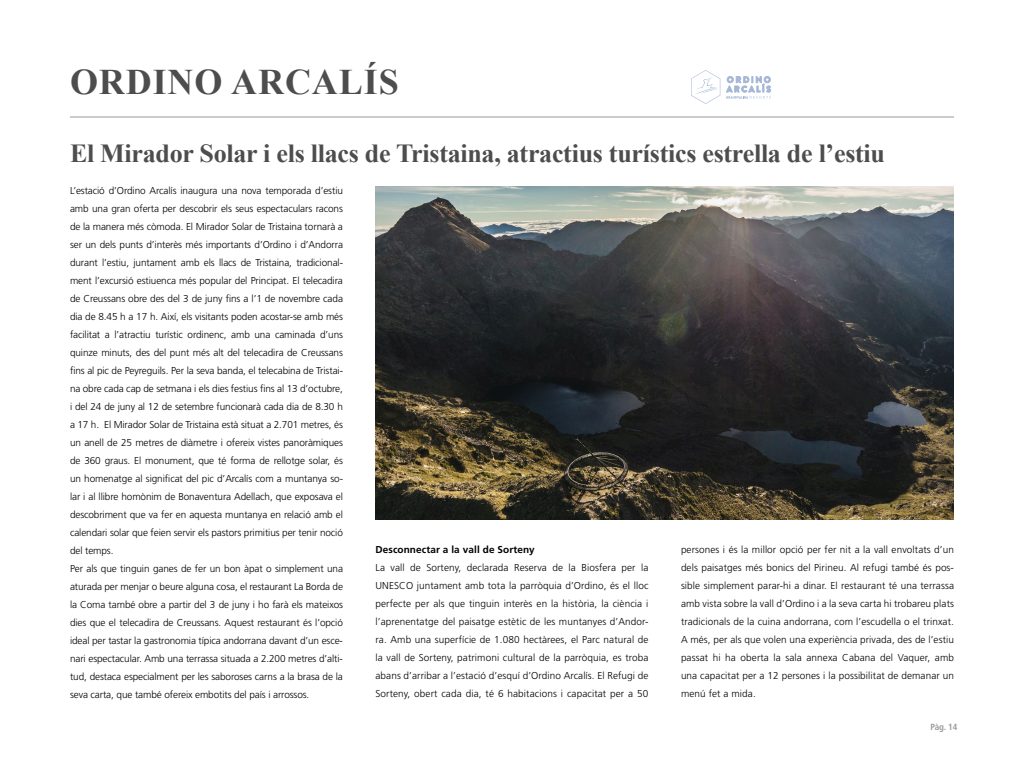
<style>
.page{position:relative;width:1024px;height:768px;background:#fff}
.page>*{position:absolute;margin:0;border:0;box-sizing:border-box;transform-origin:0 0}
.t1{font:700 36px "Times New Roman";letter-spacing:.025em;color:#4d4d4d}
.t2{font:700 26px "Times New Roman";letter-spacing:-.01em;color:#4d4d4d}
.t3{font:300 10px/18px "Frutiger LT Std";letter-spacing:-.01em;color:#000;text-align:justify}
.t4{font:700 10px "Frutiger LT Std";letter-spacing:.01em;color:#000}
.t5{font:700 condensed 9px "Frutiger LT Std";color:#999}
</style>
<div class="page">
<hr style="left:70px;top:117px;width:884px;height:1px;background:#999">
<svg style="left:691px;top:70px;width:29px;height:34px"></svg>
<svg style="left:726px;top:76px;width:45px;height:23px"></svg>
<img style="left:376px;top:186px;width:578px;height:333px">
<h1 class="t1" style="left:70px;top:57px;width:330px">ORDINO ARCALÍS</h1>
<h2 class="t2" style="left:70px;top:135px;width:817px">El Mirador Solar i els llacs de Tristaina, atractius turístics estrella de l’estiu</h2>
<p class="t3" style="left:70px;top:182px;width:275px;text-align:left">L’estació d’Ordino Arcalís inaugura una nova temporada d’estiu amb una gran oferta per descobrir els seus espectaculars racons de la manera més còmoda. El Mirador Solar de Tristaina tornarà a ser un dels punts d’interès més importants d’Ordino i d’Andorra durant l’estiu, juntament amb els llacs de Tristaina, tradicional&shy;ment l’excursió estiuenca més popular del Principat. El telecadira de Creussans obre des del 3 de juny fins a l’1 de novembre cada dia de 8.45 h a 17 h. Així, els visitants poden acostar-se amb més facilitat a l’atractiu turístic ordinenc, amb una caminada d’uns quinze minuts, des del punt més alt del telecadira de Creussans fins al pic de Peyreguils. Per la seva banda, el telecabina de Tristai&shy;na obre cada cap de setmana i els dies festius fins al 13 d’octubre, i del 24 de juny al 12 de setembre funcionarà cada dia de 8.30 h a 17 h. El Mirador Solar de Tristaina està situat a 2.701 metres, és un anell de 25 metres de diàmetre i ofereix vistes panoràmiques de 360 graus. El monument, que té forma de rellotge solar, és un homenatge al significat del pic d’Arcalís com a muntanya so&shy;lar i al llibre homònim de Bonaventura Adellach, que exposava el descobriment que va fer en aquesta muntanya en relació amb el calendari solar que feien servir els pastors primitius per tenir noció del temps.<br>Per als que tinguin ganes de fer un bon àpat o simplement una aturada per menjar o beure alguna cosa, el restaurant La Borda de la Coma també obre a partir del 3 de juny i ho farà els mateixos dies que el telecadira de Creussans. Aquest restaurant és l’opció ideal per tastar la gastronomia típica andorrana davant d’un esce&shy;nari espectacular. Amb una terrassa situada a 2.200 metres d’alti&shy;tud, destaca especialment per les saboroses carns a la brasa de la seva carta, que també ofereix embotits del país i arrossos.</p>
<p class="t4" style="left:376px;top:544px;width:161px">Desconnectar a la vall de Sorteny</p>
<p class="t3" style="left:376px;top:559px;width:275px">La vall de Sorteny, declarada Reserva de la Biosfera per la UNESCO juntament amb tota la parròquia d’Ordino, és el lloc perfecte per als que tinguin interès en la història, la ciència i l’aprenentatge del paisatge estètic de les muntanyes d’Andor&shy;ra. Amb una superfície de 1.080 hectàrees, el Parc natural de la vall de Sorteny, patrimoni cultural de la parròquia, es troba abans d’arribar a l’estació d’esquí d’Ordino Arcalís. El Refugi de Sorteny, obert cada dia, té 6 habitacions i capacitat per a 50</p>
<p class="t3" style="left:681px;top:541px;width:275px">persones i és la millor opció per fer nit a la vall envoltats d’un dels paisatges més bonics del Pirineu. Al refugi també és pos&shy;sible simplement parar-hi a dinar. El restaurant té una terrassa amb vista sobre la vall d’Ordino i a la seva carta hi trobareu plats tradicionals de la cuina andorrana, com l’escudella o el trinxat.<br>A més, per als que volen una experiència privada, des de l’estiu passat hi ha oberta la sala annexa Cabana del Vaquer, amb una capacitat per a 12 persones i la possibilitat de demanar un menú fet a mida.</p>
<p class="t5" style="left:931px;top:721px;width:28px">Pàg. 14</p>
</div>
